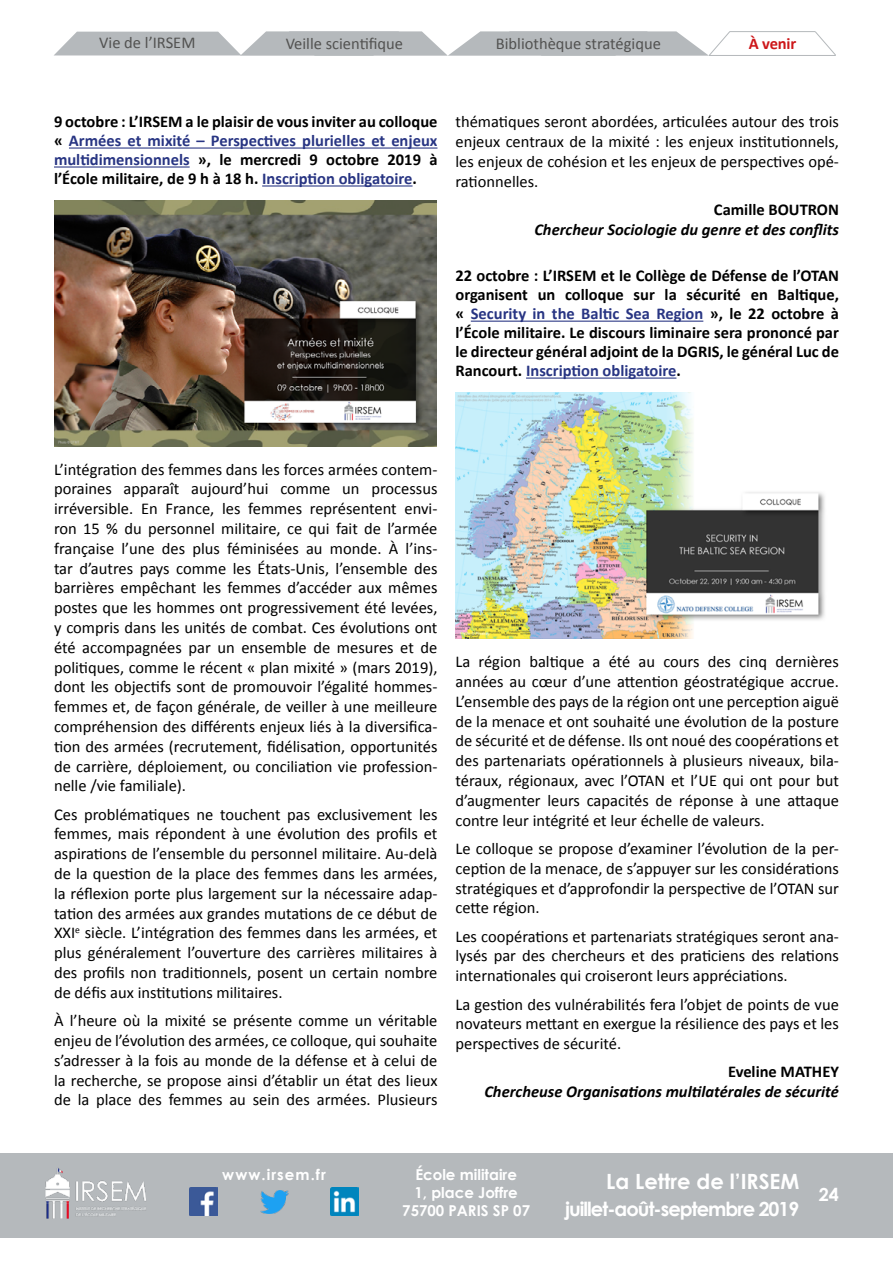
<style>
.page{position:relative;width:893px;height:1263px;background:#fff}
.page>*{position:absolute;margin:0;border:0;box-sizing:border-box;transform-origin:0 0}
.t1{font:700 21px "Century Gothic";color:#fff}
.t2{font:700 19.5px "Century Gothic";letter-spacing:-.05em;color:#fff}
.t3{font:700 18px "Century Gothic";color:#fff}
.t4{font:16.5px/19.8px "Calibri";color:#000;text-align:justify}
.t5{font:700 16.5px/18.9px "Calibri";color:#000;text-align:justify}
.t6{font:italic 700 16.5px "Calibri";color:#000}
.t7{font:16.5px "Calibri";color:#525251}
.t8{font:700 16.5px "Calibri";letter-spacing:-.01em;color:#cd171a}
.t9{font:700 15px/18px "Century Gothic";color:#fff;text-align:center}
.t10{font:700 15px "Century Gothic";letter-spacing:.07em;color:#fff}
.s1{color:#283583}
</style>
<div class="page">
<div style="left:0;top:1152px;width:893px;height:85px;background:#b5b9bc"></div>
<img style="left:45px;top:1168px;width:101px;height:51px">
<img style="left:189px;top:1188px;width:28px;height:28px">
<img style="left:260px;top:1190px;width:28px;height:23px">
<img style="left:331px;top:1188px;width:28px;height:28px">
<svg style="left:54px;top:31px;width:676px;height:25px;background:#c1c4c7"></svg>
<hr style="left:709px;top:55px;width:127px;height:1px;background:#b5b9bc">
<hr style="left:730px;top:31px;width:85px;height:1px;background:#b5b9bc">
<svg style="left:815px;top:31px;width:21px;height:25px"></svg>
<hr style="left:69px;top:147px;width:368px;height:2px;background:#283583">
<hr style="left:54px;top:166px;width:136px;height:2px;background:#283583">
<hr style="left:262px;top:185px;width:151px;height:2px;background:#283583">
<img style="left:54px;top:200px;width:383px;height:246px">
<hr style="left:471px;top:321px;width:232px;height:1px;background:#283583">
<hr style="left:526px;top:377px;width:150px;height:2px;background:#283583">
<img style="left:455px;top:392px;width:370px;height:247px">
<p class="t7" style="left:496px;top:33px;width:167px">Bibliothèque stratégique</p>
<p class="t8" style="left:749px;top:33px;width:49px">À venir</p>
<p class="t7" style="left:99px;top:32px;width:98px">Vie de l’IRSEM</p>
<p class="t7" style="left:286px;top:33px;width:119px">Veille scientifique</p>
<p class="t7" style="left:480px;top:33px;width:208px">Bibl othèque stratégique, p. 12</p>
<p class="t5" style="left:54px;top:112px;width:385px">9 octobre : L’IRSEM a le plaisir de vous inviter au colloque « <span class="s1">Armées et mixité – Perspectives plurielles et enjeux multidimensionnels</span> », le mercredi 9 octobre 2019 à l’École militaire, de 9 h à 18 h. <span class="s1">Inscription obligatoire</span>.</p>
<p class="t4" style="left:455px;top:112px;width:385px">thématiques seront abordées, articulées autour des trois enjeux centraux de la mixité : les enjeux institutionnels, les enjeux de cohésion et les enjeux de perspectives opé&shy;rationnelles.</p>
<p class="t5" style="left:714px;top:200px;width:126px">Camille BOUTRON</p>
<p class="t6" style="left:534px;top:219px;width:306px">Chercheur Sociologie du genre et des conflits</p>
<p class="t5" style="left:455px;top:266px;width:385px">22 octobre : L’IRSEM et le Collège de Défense de l’OTAN organisent un colloque sur la sécurité en Baltique, « <span class="s1">Security in the Baltic Sea Region</span> », le 22 octobre à l’École militaire. Le discours liminaire sera prononcé par le directeur général adjoint de la DGRIS, le général Luc de Rancourt. <span class="s1">Inscription obligatoire</span>.</p>
<p class="t4" style="left:54px;top:459px;width:385px">L’intégration des femmes dans les forces armées contem&shy;poraines apparaît aujourd’hui comme un processus irréversible. En France, les femmes représentent envi&shy;ron 15 % du personnel militaire, ce qui fait de l’armée française l’une des plus féminisées au monde. À l’ins&shy;tar d’autres pays comme les États-Unis, l’ensemble des barrières empêchant les femmes d’accéder aux mêmes postes que les hommes ont progressivement été levées, y compris dans les unités de combat. Ces évolutions ont été accompagnées par un ensemble de mesures et de politiques, comme le récent « plan mixité » (mars 2019), dont les objectifs sont de promouvoir l’égalité hommes&shy;femmes et, de façon générale, de veiller à une meilleure compréhension des différents enjeux liés à la diversifica&shy;tion des armées (recrutement, fidélisation, opportunités de carrière, déploiement, ou conciliation vie profession&shy;nelle /vie familiale).</p>
<p class="t4" style="left:54px;top:804px;width:385px">Ces problématiques ne touchent pas exclusivement les femmes, mais répondent à une évolution des profils et aspirations de l’ensemble du personnel militaire. Au-delà de la question de la place des femmes dans les armées, la réflexion porte plus largement sur la nécessaire adap&shy;tation des armées aux grandes mutations de ce début de XXI<sup>e</sup> siècle. L’intégration des femmes dans les armées, et plus généralement l’ouverture des carrières militaires à des profils non traditionnels, posent un certain nombre de défis aux institutions militaires.</p>
<p class="t4" style="left:54px;top:1011px;width:385px">À l’heure où la mixité se présente comme un véritable enjeu de l’évolution des armées, ce colloque, qui souhaite s’adresser à la fois au monde de la défense et à celui de la recherche, se propose ainsi d’établir un état des lieux de la place des femmes au sein des armées. Plusieurs</p>
<p class="t4" style="left:455px;top:652px;width:385px">La région baltique a été au cours des cinq dernières années au cœur d’une attention géostratégique accrue.<br>L’ensemble des pays de la région ont une perception aiguë de la menace et ont souhaité une évolution de la posture de sécurité et de défense. Ils ont noué des coopérations et des partenariats opérationnels à plusieurs niveaux, bila&shy;téraux, régionaux, avec l’OTAN et l’UE qui ont pour but d’augmenter leurs capacités de réponse à une attaque contre leur intégrité et leur échelle de valeurs.</p>
<p class="t4" style="left:455px;top:838px;width:385px">Le colloque se propose d’examiner l’évolution de la per&shy;ception de la menace, de s’appuyer sur les considérations stratégiques et d’approfondir la perspective de l’OTAN sur cette région.</p>
<p class="t4" style="left:455px;top:926px;width:385px">Les coopérations et partenariats stratégiques seront ana&shy;lysés par des chercheurs et des praticiens des relations internationales qui croiseront leurs appréciations.</p>
<p class="t4" style="left:455px;top:994px;width:385px">La gestion des vulnérabilités fera l’objet de points de vue novateurs mettant en exergue la résilience des pays et les perspectives de sécurité.</p>
<p class="t5" style="left:728px;top:1062px;width:112px">Eveline MATHEY</p>
<p class="t6" style="left:484px;top:1081px;width:356px">Chercheuse Organisations multilatérales de sécurité</p>
<p class="t10" style="left:222px;top:1163px;width:105px">www.irsem.fr</p>
<p class="t9" style="left:402px;top:1165px;width:129px">École militaire<br>1, place Joffre<br>75700 PARIS SP 07</p>
<p class="t1" style="left:606px;top:1165px;width:195px">La Lettre de l’IRSEM</p>
<p class="t2" style="left:565px;top:1194px;width:236px">juillet-août-septembre 2019</p>
<p class="t3" style="left:819px;top:1181px;width:22px">24</p>
</div>
